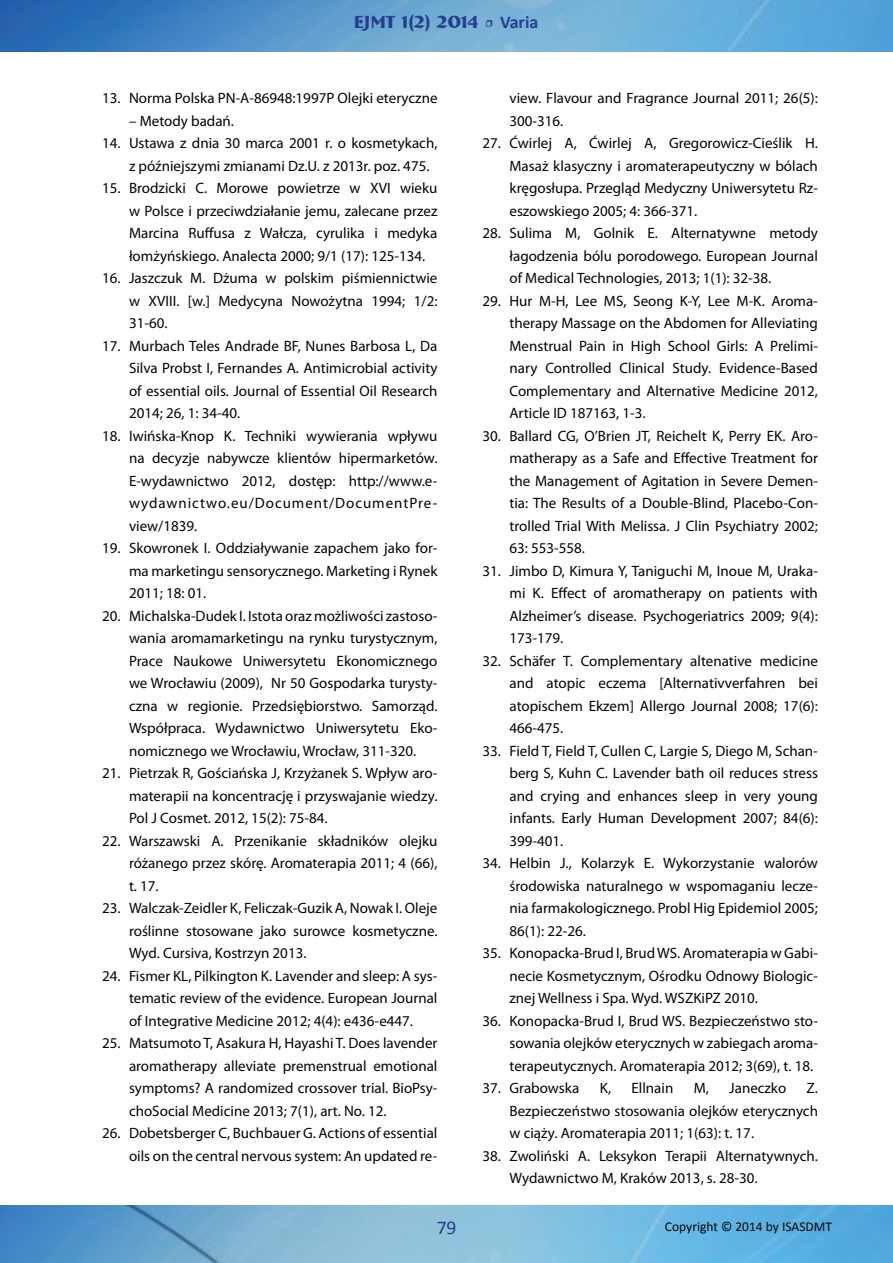
<style>
.page{position:relative;width:893px;height:1263px;background:#fff}
.page>*{position:absolute;margin:0;border:0;box-sizing:border-box;transform-origin:0 0}
.t1{font:19.5px "Calibri";color:#253f8e}
.t2{font:700 18px "Bremen BT";color:#253f8e}
.t3{font:15px/22.5px "Myriad Pro";color:#040503;text-align:justify}
.t4{font:13.5px "Calibri";color:#040503}
.s1{font-family:"Minion Pro";font-weight:400}
.s2{font-family:"Calibri"}
</style>
<div class="page">
<img style="left:0;top:0;width:893px;height:52px">
<img style="left:0;top:1205px;width:893px;height:58px">
<p class="t2" style="left:354px;top:11px;width:186px">EJMT 1(2) 2014 <span class="s1">•</span> <span class="s2">Varia</span></p>
<p class="t3" style="left:102px;top:87px;width:337px">13. Norma Polska PN-A-86948:1997P Olejki eteryczne</p>
<p class="t3" style="left:129px;top:109px;width:107px">– Metody badań.</p>
<p class="t3" style="left:129px;top:132px;width:310px;text-indent:-27px">14. Ustawa z dnia 30 marca 2001 r. o kosmetykach, z późniejszymi zmianami Dz.U. z 2013r. poz. 475.</p>
<p class="t3" style="left:129px;top:177px;width:310px;text-indent:-27px">15. Brodzicki C. Morowe powietrze w XVI wieku w Polsce i przeciwdziałanie jemu, zalecane przez Marcina Ruffusa z Wałcza, cyrulika i medyka łomżyńskiego. Analecta 2000; 9/1 (17): 125-134.</p>
<p class="t3" style="left:129px;top:267px;width:310px;text-indent:-27px">16. Jaszczuk M. Dżuma w polskim piśmiennictwie w XVIII. [w.] Medycyna Nowożytna 1994; 1/2:<br>31-60.</p>
<p class="t3" style="left:129px;top:334px;width:310px;text-indent:-27px">17. Murbach Teles Andrade BF, Nunes Barbosa L, Da Silva Probst I, Fernandes A. Antimicrobial activity of essential oils. Journal of Essential Oil Research 2014; 26, 1: 34-40.</p>
<p class="t3" style="left:129px;top:424px;width:310px;text-indent:-27px">18. Iwińska-Knop K. Techniki wywierania wpływu na decyzje nabywcze klientów hipermarketów.<br>E-wydawnictwo 2012, dostęp: http://www.e&shy;wydawnictwo.eu/Document/DocumentPre&shy;view/1839.</p>
<p class="t3" style="left:129px;top:537px;width:310px;text-indent:-27px">19. Skowronek I. Oddziaływanie zapachem jako for&shy;ma marketingu sensorycznego. Marketing i Rynek 2011; 18: 01.</p>
<p class="t3" style="left:129px;top:604px;width:310px;text-indent:-27px">20. Michalska-Dudek I. Istota oraz możliwości zastoso&shy;wania aromamarketingu na rynku turystycznym, Prace Naukowe Uniwersytetu Ekonomicznego we Wrocławiu (2009), Nr 50 Gospodarka turysty&shy;czna w regionie. Przedsiębiorstwo. Samorząd.<br>Współpraca. Wydawnictwo Uniwersytetu Eko&shy;nomicznego we Wrocławiu, Wrocław, 311-320.</p>
<p class="t3" style="left:129px;top:762px;width:310px;text-indent:-27px">21. Pietrzak R, Gościańska J, Krzyżanek S. Wpływ aro&shy;materapii na koncentrację i przyswajanie wiedzy.<br>Pol J Cosmet. 2012, 15(2): 75-84.</p>
<p class="t3" style="left:129px;top:829px;width:310px;text-indent:-27px">22. Warszawski A. Przenikanie składników olejku różanego przez skórę. Aromaterapia 2011; 4 (66), t. 17.</p>
<p class="t3" style="left:129px;top:897px;width:310px;text-indent:-27px">23. Walczak-Zeidler K, Feliczak-Guzik A, Nowak I. Oleje roślinne stosowane jako surowce kosmetyczne.<br>Wyd. Cursiva, Kostrzyn 2013.</p>
<p class="t3" style="left:129px;top:964px;width:310px;text-indent:-27px">24. Fismer KL, Pilkington K. Lavender and sleep: A sys&shy;tematic review of the evidence. European Journal of Integrative Medicine 2012; 4(4): e436-e447.</p>
<p class="t3" style="left:129px;top:1032px;width:310px;text-indent:-27px">25. Matsumoto T, Asakura H, Hayashi T. Does lavender aromatherapy alleviate premenstrual emotional symptoms? A randomized crossover trial. BioPsy&shy;choSocial Medicine 2013; 7(1), art. No. 12.</p>
<p class="t3" style="left:102px;top:1122px;width:337px;text-align:right">26. Dobetsberger C, Buchbauer G. Actions of essential oils on the central nervous system: An updated re-</p>
<p class="t3" style="left:509px;top:87px;width:310px">view. Flavour and Fragrance Journal 2011; 26(5):<br>300-316.</p>
<p class="t3" style="left:509px;top:132px;width:310px;text-indent:-27px">27. Ćwirlej A, Ćwirlej A, Gregorowicz-Cieślik H.<br>Masaż klasyczny i aromaterapeutyczny w bólach kręgosłupa. Przegląd Medyczny Uniwersytetu Rz&shy;eszowskiego 2005; 4: 366-371.</p>
<p class="t3" style="left:509px;top:222px;width:310px;text-indent:-27px">28. Sulima M, Golnik E. Alternatywne metody łagodzenia bólu porodowego. European Journal of Medical Technologies, 2013; 1(1): 32-38.</p>
<p class="t3" style="left:509px;top:289px;width:310px;text-indent:-27px">29. Hur M-H, Lee MS, Seong K-Y, Lee M-K. Aroma&shy;therapy Massage on the Abdomen for Alleviating Menstrual Pain in High School Girls: A Prelimi&shy;nary Controlled Clinical Study. Evidence-Based Complementary and Alternative Medicine 2012, Article ID 187163, 1-3.</p>
<p class="t3" style="left:509px;top:424px;width:310px;text-indent:-27px">30. Ballard CG, O’Brien JT, Reichelt K, Perry EK. Aro&shy;matherapy as a Safe and Effective Treatment for the Management of Agitation in Severe Demen&shy;tia: The Results of a Double-Blind, Placebo-Con&shy;trolled Trial With Melissa. J Clin Psychiatry 2002; 63: 553-558.</p>
<p class="t3" style="left:509px;top:559px;width:310px;text-indent:-27px">31. Jimbo D, Kimura Y, Taniguchi M, Inoue M, Uraka&shy;mi K. Effect of aromatherapy on patients with Alzheimer’s disease. Psychogeriatrics 2009; 9(4):<br>173-179.</p>
<p class="t3" style="left:509px;top:649px;width:310px;text-indent:-27px">32. Schäfer T. Complementary altenative medicine and atopic eczema [Alternativverfahren bei atopischem Ekzem] Allergo Journal 2008; 17(6):<br>466-475.</p>
<p class="t3" style="left:509px;top:739px;width:310px;text-indent:-27px">33. Field T, Field T, Cullen C, Largie S, Diego M, Schan&shy;berg S, Kuhn C. Lavender bath oil reduces stress and crying and enhances sleep in very young infants. Early Human Development 2007; 84(6):<br>399-401.</p>
<p class="t3" style="left:509px;top:852px;width:310px;text-indent:-27px">34. Helbin J., Kolarzyk E. Wykorzystanie walorów środowiska naturalnego w wspomaganiu lecze&shy;nia farmakologicznego. Probl Hig Epidemiol 2005; 86(1): 22-26.</p>
<p class="t3" style="left:509px;top:942px;width:310px;text-indent:-27px">35. Konopacka-Brud I, Brud WS. Aromaterapia w Gabi&shy;necie Kosmetycznym, Ośrodku Odnowy Biologic&shy;znej Wellness i Spa. Wyd. WSZKiPZ 2010.</p>
<p class="t3" style="left:509px;top:1009px;width:310px;text-indent:-27px">36. Konopacka-Brud I, Brud WS. Bezpieczeństwo sto&shy;sowania olejków eterycznych w zabiegach aroma&shy;terapeutycznych. Aromaterapia 2012; 3(69), t. 18.</p>
<p class="t3" style="left:482px;top:1077px;width:98px">37. Grabowska</p>
<p class="t3" style="left:600px;top:1077px;width:13px">K,</p>
<p class="t3" style="left:631px;top:1077px;width:43px">Ellnain</p>
<p class="t3" style="left:694px;top:1077px;width:17px">M,</p>
<p class="t3" style="left:729px;top:1077px;width:59px">Janeczko</p>
<p class="t3" style="left:509px;top:1077px;width:310px;text-indent:297px">Z.<br>Bezpieczeństwo stosowania olejków eterycznych w ciąży. Aromaterapia 2011; 1(63): t. 17.</p>
<p class="t3" style="left:509px;top:1144px;width:310px;text-indent:-27px">38. Zwoliński A. Leksykon Terapii Alternatywnych.<br>Wydawnictwo M, Kraków 2013, s. 28-30.</p>
<h1 class="t1" style="left:437px;top:1215px;width:21px">79</h1>
<p class="t4" style="left:665px;top:1218px;width:169px">Copyright © 2014 by ISASDMT</p>
</div>
